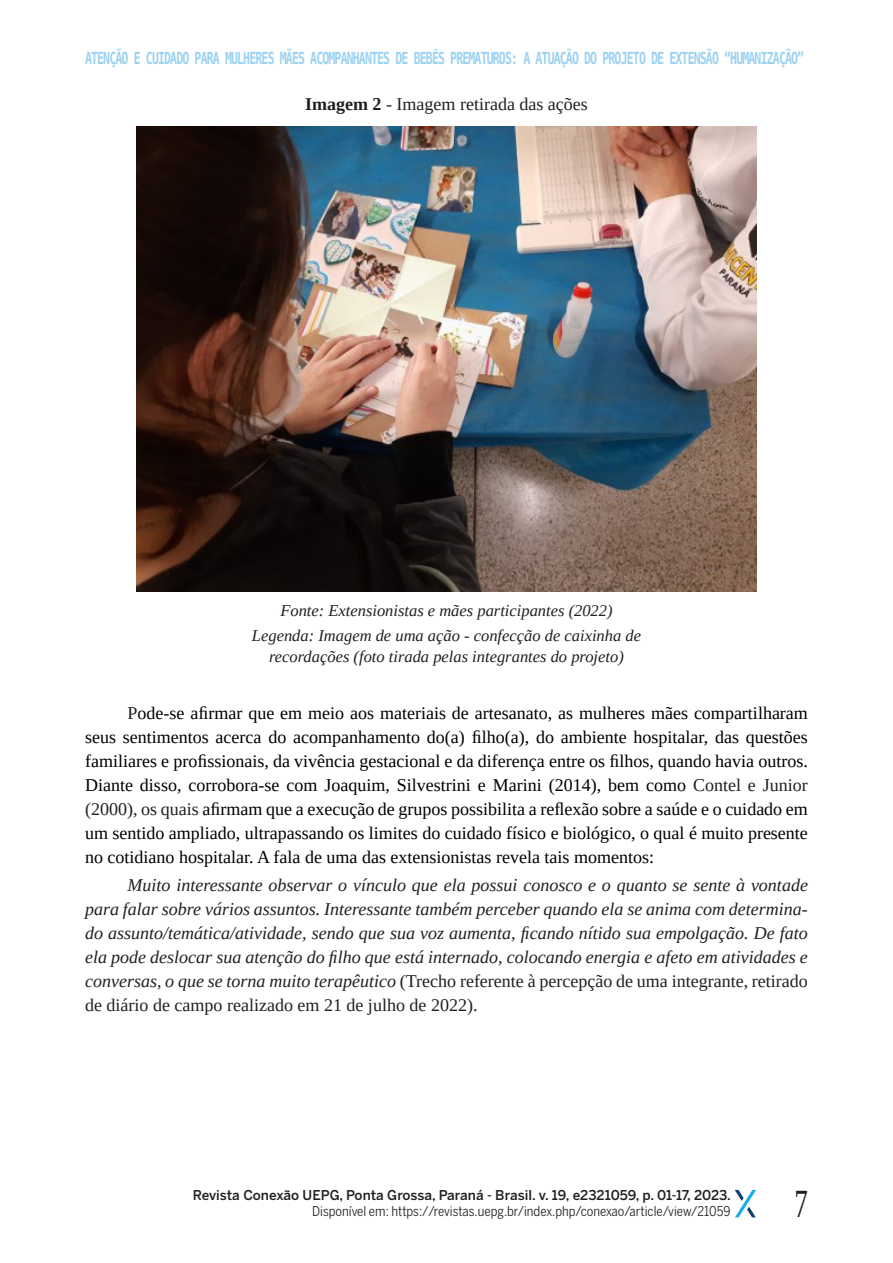
<style>
.page{position:relative;width:893px;height:1263px;background:#fff}
.page>*{position:absolute;margin:0;border:0;box-sizing:border-box;transform-origin:0 0}
.t1{font:39.9px "Liberation Serif";color:#231f20;scale:.68 1}
.TEXTO_ARTIGO{font:18px/24px "Liberation Serif";color:#000;text-align:justify}
.TEXTO_ARTIGO-2{font:italic 18px/24px "Liberation Serif";color:#231f20;text-align:justify}
.TEXTO_ARTIGO-3{font:18px "Liberation Serif";color:#231f20}
.FONTE{font:italic 16.5px/21px "Liberation Serif";color:#231f20;text-align:center}
.t2{font:700 16.5px "DejaVu Sans Mono";letter-spacing:-.075em;color:#9bd2f1;scale:.7 1}
.t3{font:13.5px "Benton Sans Cond";color:#231f20}
.t4{font:500 13.5px "Benton Sans";color:#231f20}
.s1{font-weight:700}
.s2{color:#231f20}
.s3{font-style:normal}
</style>
<div class="page">
<svg style="left:735px;top:1190px;width:21px;height:27px"></svg>
<img style="left:137px;top:126px;width:619px;height:465px">
<p class="t2" style="left:85px;top:46px;width:1029px">ATENÇÃO E CUIDADO PARA MULHERES MÃES ACOMPANHANTES DE BEBÊS PREMATUROS: A ATUAÇÃO DO PROJETO DE EXTENSÃO “HUMANIZAÇÃO”</p>
<p class="TEXTO_ARTIGO-3" style="left:305px;top:93px;width:284px"><span class="s1">Imagem 2</span> - Imagem retirada das ações</p>
<p class="FONTE" style="left:280px;top:600px;width:334px">Fonte: Extensionistas e mães participantes (2022)</p>
<p class="FONTE" style="left:252px;top:625px;width:391px">Legenda: Imagem de uma ação - confecção de caixinha de recordações (foto tirada pelas integrantes do projeto)</p>
<p class="TEXTO_ARTIGO" style="left:85px;top:700px;width:724px;text-indent:43px"><span class="s2">P</span>ode-se afirmar que em meio aos materiais de artesanato, as mulheres mães compartilharam seus sentimentos acerca do acompanhamento do(a) filho(a), do ambiente hospitalar, das questões familiares e profissionais, da vivência gestacional e da diferença entre os filhos, quando havia outros.<br>Diante disso, corrobora-se com Joaquim, Silvestrini e Marini (2014), bem como <span class="s2">Contel e Junior (2000), os quais</span> afirmam que a execução de grupos possibilita a reflexão sobre a saúde e o cuidado em um sentido ampliado, ultrapassando os limites do cuidado físico e biológico, o qual é muito presente no cotidiano hospitalar. A fala de uma das extensionistas revela tais momentos:</p>
<p class="TEXTO_ARTIGO-2" style="left:85px;top:873px;width:724px;text-indent:43px">Muito interessante observar o vínculo que ela possui conosco e o quanto se sente à vontade para falar sobre vários assuntos. Interessante também perceber quando ela se anima com determina&shy;do assunto/temática/atividade, sendo que sua voz aumenta, ficando nítido sua empolgação. De fato ela pode deslocar sua atenção do filho que está internado, colocando energia e afeto em atividades e conversas, o que se torna muito terapêutico <span class="s3">(Trecho referente à percepção de uma integrante, retirado de diário de campo realizado em 21 de julho de 2022).</span></p>
<p class="t4" style="left:193px;top:1187px;width:539px">Revista Conexão UEPG, Ponta Grossa, Paraná - Brasil. v. 19, e2321059, p. 01-17, 2023.</p>
<p class="t3" style="left:312px;top:1203px;width:420px">Disponível em: https://revistas.uepg.br/index.php/conexao/article/view/21059</p>
<h1 class="t1" style="left:794px;top:1178px;width:21px">7</h1>
</div>
